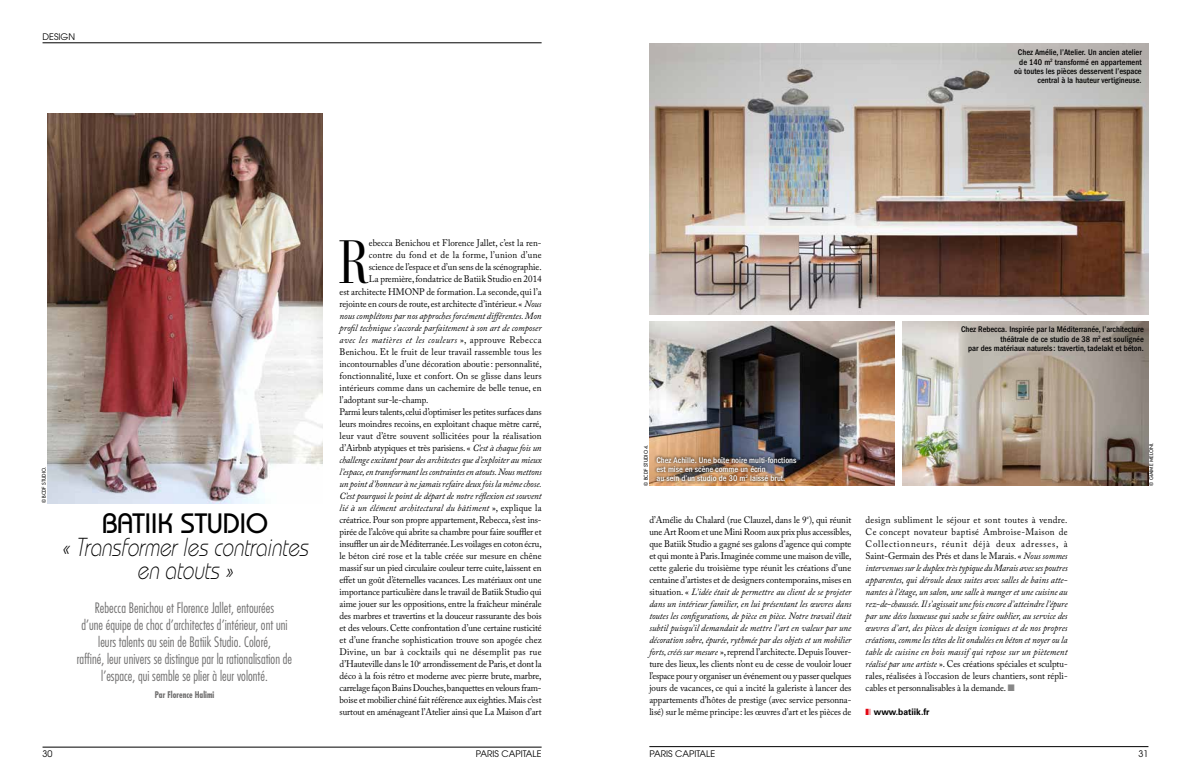
<style>
.page{position:relative;width:1191px;height:780px;background:#fff}
.page>*{position:absolute;margin:0;border:0;box-sizing:border-box;transform-origin:0 0}
.t1{font:60.6px "Bauer Bodoni";color:#000;scale:.75 1}
.t2{font:500 28px "Bauhaus";color:#000}
.t3{font:italic 300 26px/23px "Bauhaus";color:#000;text-align:center;scale:.8 1}
.t4{font:300 condensed 14px/17px "Futura";letter-spacing:.005em;color:#706f6f;text-align:center;scale:.95 1}
.t5{font:9.5px/12px "Adobe Caslon Pro";letter-spacing:-.005em;color:#000;text-align:justify;scale:.95 1}
.t6{font:italic 9.5px/12px "Adobe Caslon Pro";letter-spacing:-.005em;color:#000;text-align:justify;scale:.95 1}
.t7{font:9.5px "Adobe Caslon Pro";letter-spacing:.015em;color:#000;scale:.95 1}
.t8{font:9.5px "Adobe Caslon Pro";letter-spacing:.03em;color:#000;scale:.95 1}
.t9{font:9.5px "Adobe Caslon Pro";letter-spacing:.02em;color:#000;scale:.95 1}
.t10{font:italic 9.5px "Adobe Caslon Pro";letter-spacing:.015em;color:#000;scale:.95 1}
.t11{font:italic 9.5px "Adobe Caslon Pro";letter-spacing:.04em;color:#000;scale:.95 1}
.t12{font:9px "Avant Garde";color:#000}
.t13{font:700 condensed 9px "Futura";letter-spacing:.005em;color:#706f6f;scale:.95 1}
.t14{font:700 9px "Univers";color:#000;scale:.95 1}
.t15{font:500 condensed 8.5px/9.3px "Franklin Gothic";color:#000;text-align:right}
.t16{font:500 condensed 8.5px/9.3px "Franklin Gothic";color:#fff}
.t17{font:5px "Futura";color:#000}
.s1{font-style:italic}
.s2{font-style:normal}
.s3{color:#878787}
</style>
<div class="page">
<img style="left:47px;top:113px;width:276px;height:390px">
<hr style="left:43px;top:746px;width:498px;height:1px;background:#000">
<hr style="left:649px;top:746px;width:499px;height:1px;background:#000">
<hr style="left:43px;top:43px;width:498px;height:1px;background:#000">
<img style="left:649px;top:322px;width:246px;height:163px">
<img style="left:903px;top:322px;width:245px;height:163px">
<img style="left:649px;top:43px;width:499px;height:272px">
<img style="left:654px;top:454px;width:145px;height:30px">
<p class="t12" style="left:43px;top:31px;width:34px">DESIGN</p>
<p class="t17" style="left:41px;top:503px;width:38px;rotate:-90deg">© BCDF STUDIO.</p>
<h2 class="t2" style="left:102px;top:506px;width:167px">BATIIK STUDIO</h2>
<h3 class="t3" style="left:62px;top:535px;width:316px">« Transformerlescontraintes en atouts »</h3>
<p class="t4" style="left:77px;top:599px;width:228px">Rebecca Benichou et Florence Jallet, entourées<br>d’une équipe de choc d’architectes d’intérieur, ont uni leurs talents au sein de Batiik Studio. Coloré,<br>raffiné, leur univers se distingue par la rationalisation de l’espace, qui semble se plier à leur volonté.</p>
<p class="t13" style="left:155px;top:689px;width:64px">Par Florence Halimi</p>
<h1 class="t1" style="left:338px;top:225px;width:42px">R</h1>
<p class="t5" style="left:369px;top:237px;width:183px">ebecca Benichou et Florence Jallet, c’est la ren-</p>
<p class="t8" style="left:369px;top:249px;width:183px">contre du fond et de la forme, l’union d’une</p>
<p class="t5" style="left:369px;top:261px;width:183px">science de l’espace et d’un sens de la scénographie.</p>
<p class="t5" style="left:369px;top:273px;width:183px">La première, fondatrice de Batiik Studio en 2014</p>
<p class="t5" style="left:339px;top:285px;width:214px">est architecte HMONP de formation. La seconde, qui l’a</p>
<p class="t5" style="left:339px;top:297px;width:214px">rejointe en cours de route, est architecte d’intérieur. « <span class="s1">Nous</span></p>
<p class="t6" style="left:339px;top:309px;width:214px">nous complétons par nos approches forcément différentes. Mon</p>
<p class="t6" style="left:339px;top:321px;width:214px">profil technique s’accorde parfaitement à son art de composer</p>
<p class="t11" style="left:339px;top:333px;width:214px">avec les matières et les couleurs <span class="s2">», approuve Rebecca</span></p>
<p class="t7" style="left:339px;top:345px;width:214px">Benichou. Et le fruit de leur travail rassemble tous les</p>
<p class="t5" style="left:339px;top:357px;width:214px">incontournables d’une décoration aboutie : personnalité,</p>
<p class="t7" style="left:339px;top:369px;width:214px">fonctionnalité, luxe et confort. On se glisse dans leurs</p>
<p class="t5" style="left:339px;top:381px;width:214px">intérieurs comme dans un cachemire de belle tenue, en</p>
<p class="t5" style="left:339px;top:393px;width:95px">l’adoptant sur-le-champ.</p>
<p class="t5" style="left:339px;top:405px;width:214px">Parmi leurs talents, celui d’optimiser les petites surfaces dans</p>
<p class="t5" style="left:339px;top:417px;width:214px">leurs moindres recoins, en exploitant chaque mètre carré,</p>
<p class="t9" style="left:339px;top:429px;width:214px">leur vaut d’être souvent sollicitées pour la réalisation</p>
<p class="t5" style="left:339px;top:441px;width:214px">d’Airbnb atypiques et très parisiens. « <span class="s1">C’est à chaque fois un</span></p>
<p class="t6" style="left:339px;top:453px;width:214px">challenge excitant pour des architectes que d’exploiter au mieux</p>
<p class="t6" style="left:339px;top:465px;width:214px">l’espace, en transformant les contraintes en atouts. Nous mettons</p>
<p class="t6" style="left:339px;top:477px;width:214px">un point d’honneur à ne jamais refaire deux fois la même chose.</p>
<p class="t6" style="left:339px;top:489px;width:214px">C’est pourquoi le point de départ de notre réflexion est souvent</p>
<p class="t10" style="left:339px;top:501px;width:214px">lié à un élément architectural du bâtiment <span class="s2">», explique la</span></p>
<p class="t5" style="left:339px;top:513px;width:214px">créatrice. Pour son propre appartement, Rebecca, s’est ins-</p>
<p class="t5" style="left:339px;top:525px;width:214px">pirée de l’alcôve qui abrite sa chambre pour faire souffler et</p>
<p class="t5" style="left:339px;top:537px;width:214px">insuffler un air de Méditerranée. Les voilages en coton écru,</p>
<p class="t5" style="left:339px;top:549px;width:214px">le béton ciré rose et la table créée sur mesure en chêne</p>
<p class="t5" style="left:339px;top:561px;width:214px">massif sur un pied circulaire couleur terre cuite, laissent en</p>
<p class="t5" style="left:339px;top:573px;width:214px">effet un goût d’éternelles vacances. Les matériaux ont une</p>
<p class="t5" style="left:339px;top:585px;width:214px">importance particulière dans le travail de Batiik Studio qui</p>
<p class="t5" style="left:339px;top:597px;width:214px">aime jouer sur les oppositions, entre la fraîcheur minérale</p>
<p class="t5" style="left:339px;top:609px;width:214px">des marbres et travertins et la douceur rassurante des bois</p>
<p class="t5" style="left:339px;top:621px;width:214px">et des velours. Cette confrontation d’une certaine rusticité</p>
<p class="t5" style="left:339px;top:633px;width:214px">et d’une franche sophistication trouve son apogée chez</p>
<p class="t8" style="left:339px;top:645px;width:214px">Divine, un bar à cocktails qui ne désemplit pas rue</p>
<p class="t5" style="left:339px;top:657px;width:214px">d’Hauteville dans le 10<sup>e</sup> arrondissement de Paris, et dont la</p>
<p class="t5" style="left:339px;top:669px;width:214px">déco à la fois rétro et moderne avec pierre brute, marbre,</p>
<p class="t5" style="left:339px;top:681px;width:214px">carrelage façon Bains Douches, banquettes en velours fram-</p>
<p class="t5" style="left:339px;top:693px;width:214px">boise et mobilier chiné fait référence aux eighties. Mais c’est</p>
<p class="t5" style="left:339px;top:705px;width:214px">surtout en aménageant l’Atelier ainsi que La Maison d’art</p>
<p class="t15" style="left:1014px;top:48px;width:129px">Chez Amélie, l’Atelier. Un ancien atelier de 140 m<sup>2</sup> transformé en appartement où toutes les pièces desservent l’espace central à la hauteur vertigineuse.</p>
<p class="t17" style="left:643px;top:486px;width:43px;rotate:-90deg">© BCDF STUDIO 4.</p>
<p class="t16" style="left:656px;top:455px;width:142px">Chez Achille. Une boîte noire multi-fonctions est mise en scène comme un écrin<br>au sein d’un studio de 30 m<sup>2</sup> laissé brut.</p>
<p class="t15" style="left:961px;top:325px;width:184px">Chez Rebecca. Inspirée par la Méditerranée, l’architecture théâtrale de ce studio de 38 m<sup>2</sup> est soulignée<br>par des matériaux naturels: travertin, tadelakt et béton.</p>
<p class="t17" style="left:1148px;top:485px;width:44px;rotate:-90deg">© GIAIME MELONI.</p>
<p class="t5" style="left:649px;top:513px;width:214px">d’Amélie du Chalard (rue Clauzel, dans le 9<sup>e</sup>), qui réunit une Art Room et une Mini Room aux prix plus accessibles, que Batiik Studio a gagné ses galons d’agence qui compte et qui monte à Paris. Imaginée comme une maison de ville, cette galerie du troisième type réunit les créations d’une centaine d’artistes et de designers contemporains, mises en situation. « <span class="s1">L’idée était de permettre au client de se projeter dans un intérieur familier, en lui présentant les œuvres dans toutes les configurations, de pièce en pièce. Notre travail était subtil puisqu’il demandait de mettre l’art en valeur par une décoration sobre, épurée, rythmée par des objets et un mobilier forts, créés sur mesure</span> », reprend l’architecte. Depuis l’ouver&shy;ture des lieux, les clients n’ont eu de cesse de vouloir louer l’espace pour y organiser un événement ou y passer quelques jours de vacances, ce qui a incité la galeriste à lancer des appartements d’hôtes de prestige (avec service personna&shy;lisé) sur le même principe : les œuvres d’art et les pièces de</p>
<p class="t6" style="left:865px;top:513px;width:214px"><span class="s2">design subliment le séjour et sont toutes à vendre.<br>Ce concept novateur baptisé Ambroise-Maison de Collectionneurs, réunit déjà deux adresses, à Saint-Germain des Prés et dans le Marais. «</span> Nous sommes intervenues sur le duplex très typique du Marais avec ses poutres apparentes, qui déroule deux suites avec salles de bains atte&shy;nantes à l’étage, un salon, une salle à manger et une cuisine au rez-de-chaussée. Il s’agissait une fois encore d’atteindre l’épure par une déco luxueuse qui sache se faire oublier, au service des œuvres d’art, des pièces de design iconiques et de nos propres créations, comme les têtes de lit ondulées en béton et noyer ou la table de cuisine en bois massif qui repose sur un piètement réalisé par une artiste <span class="s2">». Ces créations spéciales et sculptu&shy;rales, réalisées à l’occasion de leurs chantiers, sont répli&shy;cables et personnalisables à la demande.</span> <span class="s3">■</span></p>
<p class="t14" style="left:873px;top:706px;width:60px">www.batiik.fr</p>
<p class="t12" style="left:43px;top:748px;width:11px">30</p>
<p class="t12" style="left:476px;top:748px;width:67px">PARIS CAPITALE</p>
<p class="t12" style="left:649px;top:748px;width:67px">PARIS CAPITALE</p>
<p class="t12" style="left:1138px;top:748px;width:11px">31</p>
</div>
